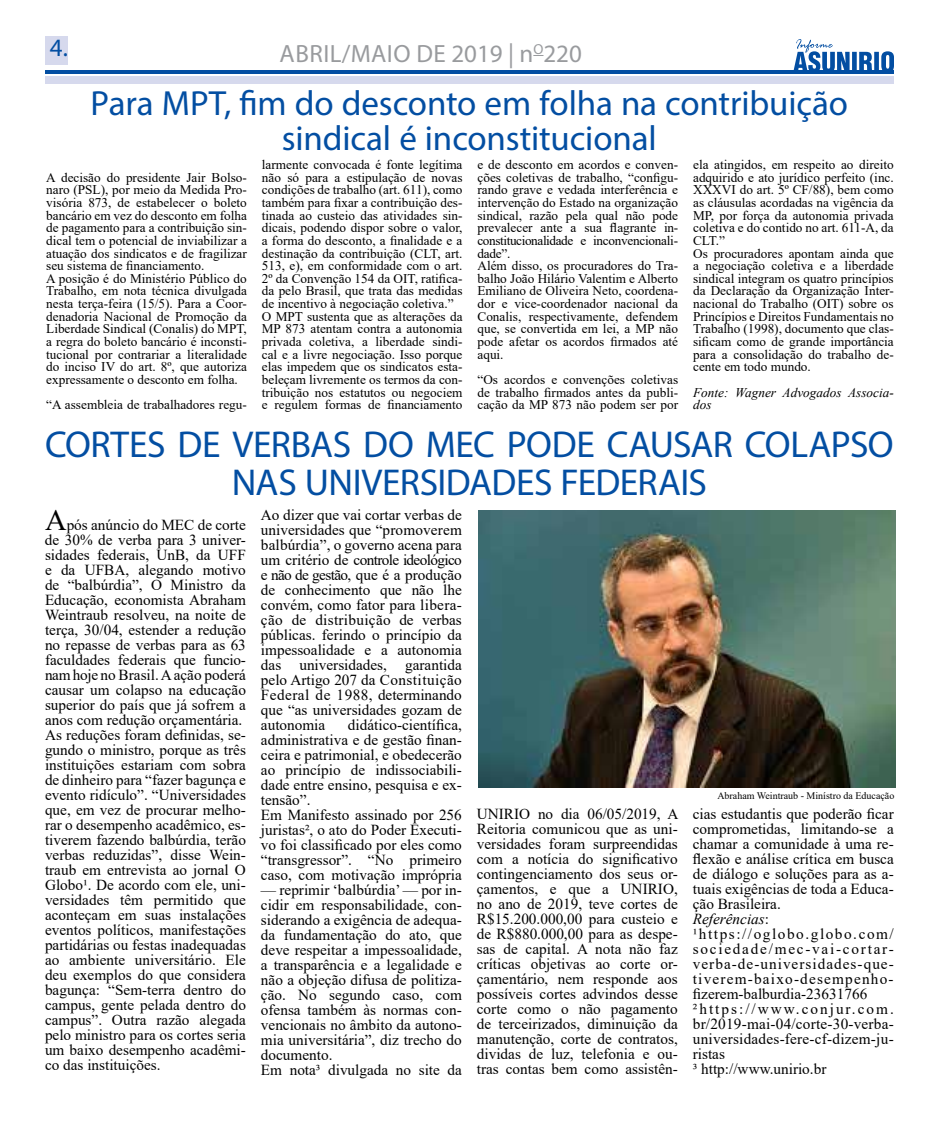
<style>
.page{position:relative;width:939px;height:1124px;background:#fff}
.page>*{position:absolute;margin:0;border:0;box-sizing:border-box;transform-origin:0 0}
.t1{font:37.5px/37.5px "Myriad Pro";letter-spacing:-.015em;color:#034ea2;text-align:center}
.t2{font:35px/35px "Myriad Pro";letter-spacing:-.005em;color:#034ea2;text-align:center}
.t3{font:25px "Myriad Pro";letter-spacing:.02em;color:#999b9e}
.t4{font:25px "Myriad Pro";color:#034ea2}
.t5{font:15.25px/15px "Times New Roman";color:#000}
.t6{font:13.25px/12.6px "Times New Roman";color:#000}
.t7{font:italic 13.25px/12.6px "Times New Roman";color:#000}
.t8{font:10px "Times New Roman";color:#000}
.s1{font-size:30px}
.s2{font-style:italic}
</style>
<div class="page">
<div style="left:45px;top:77px;width:849px;height:7px;background:#d6d9ed"></div>
<div style="left:45px;top:36px;width:23px;height:28px;background:#d6d9ed"></div>
<hr style="left:45px;top:70px;width:849px;height:4px;background:#034ea2">
<svg style="left:793px;top:39px;width:101px;height:31px"></svg>
<img style="left:479px;top:510px;width:416px;height:277px">
<h3 class="t4" style="left:50px;top:32px;width:20px">4.</h3>
<h3 class="t3" style="left:280px;top:38px;width:304px">ABRIL/MAIO DE 2019 | n<sup>O</sup>220</h3>
<h2 class="t2" style="left:91px;top:85px;width:759px">Para MPT, fim do desconto em folha na contribuição sindical é inconstitucional</h2>
<p class="t6" style="left:46px;top:170px;width:202px">A decisão do presidente Jair Bolso&shy;naro (PSL), por meio da Medida Pro&shy;visória 873, de estabelecer o boleto bancário em vez do desconto em folha de pagamento para a contribuição sin&shy;dical tem o potencial de inviabilizar a atuação dos sindicatos e de fragilizar seu sistema de financiamento.<br>A posição é do Ministério Público do Trabalho, em nota técnica divulgada nesta terça-feira (15/5). Para a Coor&shy;denadoria Nacional de Promoção da Liberdade Sindical (Conalis) do MPT, a regra do boleto bancário é inconsti&shy;tucional por contrariar a literalidade do inciso IV do art. 8º, que autoriza expressamente o desconto em folha.</p>
<p class="t6" style="left:46px;top:398px;width:202px">“A assembleia de trabalhadores regu-</p>
<p class="t6" style="left:262px;top:158px;width:202px">larmente convocada é fonte legítima não só para a estipulação de novas condições de trabalho (art. 611), como também para fixar a contribuição des&shy;tinada ao custeio das atividades sin&shy;dicais, podendo dispor sobre o valor, a forma do desconto, a finalidade e a destinação da contribuição (CLT, art.<br>513, e), em conformidade com o art.<br>2º da Convenção 154 da OIT, ratifica&shy;da pelo Brasil, que trata das medidas de incentivo à negociação coletiva.” O MPT sustenta que as alterações da MP 873 atentam contra a autonomia privada coletiva, a liberdade sindi&shy;cal e a livre negociação. Isso porque elas impedem que os sindicatos esta&shy;beleçam livremente os termos da con&shy;tribuição nos estatutos ou negociem e regulem formas de financiamento</p>
<p class="t6" style="left:478px;top:158px;width:202px">e de desconto em acordos e conven&shy;ções coletivas de trabalho, “configu&shy;rando grave e vedada interferência e intervenção do Estado na organização sindical, razão pela qual não pode prevalecer ante a sua flagrante in&shy;constitucionalidade e inconvencionali&shy;dade”.<br>Além disso, os procuradores do Tra&shy;balho João Hilário Valentim e Alberto<br>Emiliano de Oliveira Neto, coordena&shy;dor e vice-coordenador nacional da<br>Conalis, respectivamente, defendem que, se convertida em lei, a MP não pode afetar os acordos firmados até aqui.</p>
<p class="t6" style="left:478px;top:372px;width:202px;text-align:justify">“Os acordos e convenções coletivas de trabalho firmados antes da publi&shy;cação da MP 873 não podem ser por</p>
<p class="t6" style="left:693px;top:158px;width:202px">ela atingidos, em respeito ao direito adquirido e ato jurídico perfeito (inc.<br>XXXVI do art. 5º CF/88), bem como as cláusulas acordadas na vigência da MP, por força da autonomia privada coletiva e do contido no art. 611-A, da CLT.”<br>Os procuradores apontam ainda que a negociação coletiva e a liberdade sindical integram os quatro princípios da Declaração da Organização Inter&shy;nacional do Trabalho (OIT) sobre os Princípios e Direitos Fundamentais no Trabalho (1998), documento que clas&shy;sificam como de grande importância para a consolidação do trabalho de&shy;cente em todo mundo.</p>
<p class="t7" style="left:693px;top:385px;width:202px">Fonte: Wagner Advogados Associa&shy;dos</p>
<h1 class="t1" style="left:45px;top:425px;width:850px">CORTES DE VERBAS DO MEC PODE CAUSAR COLAPSO<br>NAS UNIVERSIDADES FEDERAIS</h1>
<p class="t5" style="left:45px;top:516px;width:202px"><span class="s1">A</span>pós anúncio do MEC de corte de 30% de verba para 3 univer&shy;sidades federais, UnB, da UFF e da UFBA, alegando motivo de “balbúrdia”, O Ministro da<br>Educação, economista Abraham<br>Weintraub resolveu, na noite de terça, 30/04, estender a redução no repasse de verbas para as 63 faculdades federais que funcio&shy;nam hoje no Brasil. A ação poderá causar um colapso na educação superior do país que já sofrem a anos com redução orçamentária.<br>As reduções foram definidas, se&shy;gundo o ministro, porque as três instituições estariam com sobra de dinheiro para “fazer bagunça e evento ridículo”. “Universidades que, em vez de procurar melho&shy;rar o desempenho acadêmico, es&shy;tiverem fazendo balbúrdia, terão verbas reduzidas”, disse Wein&shy;traub em entrevista ao jornal O<br>Globo¹. De acordo com ele, uni&shy;versidades têm permitido que aconteçam em suas instalações eventos políticos, manifestações partidárias ou festas inadequadas ao ambiente universitário. Ele deu exemplos do que considera bagunça: “Sem-terra dentro do campus, gente pelada dentro do campus”. Outra razão alegada pelo ministro para os cortes seria um baixo desempenho acadêmi&shy;co das instituições.</p>
<p class="t5" style="left:261px;top:506px;width:202px;text-align:justify">Ao dizer que vai cortar verbas de universidades que “promoverem balbúrdia”, o governo acena para um critério de controle ideológico e não de gestão, que é a produção de conhecimento que não lhe convém, como fator para libera&shy;ção de distribuição de verbas públicas. ferindo o princípio da impessoalidade e a autonomia das universidades, garantida pelo Artigo 207 da Constituição Federal de 1988, determinando que “as universidades gozam de autonomia</p>
<p class="t5" style="left:261px;top:716px;width:202px;text-indent:87px">didático-científica, administrativa e de gestão finan&shy;ceira e patrimonial, e obedecerão ao princípio de indissociabili&shy;dade entre ensino, pesquisa e ex&shy;tensão”.<br>Em Manifesto assinado por 256 juristas², o ato do Poder Executi&shy;vo foi classificado por eles como “transgressor”. “No primeiro caso, com motivação imprópria</p>
<p class="t5" style="left:261px;top:881px;width:202px">— reprimir ‘balbúrdia’ — por in&shy;cidir em responsabilidade, con&shy;siderando a exigência de adequa&shy;da fundamentação do ato, que deve respeitar a impessoalidade, a transparência e a legalidade e não a objeção difusa de politiza&shy;ção. No segundo caso, com ofensa também às normas con&shy;vencionais no âmbito da autono&shy;mia universitária”, diz trecho do documento.<br>Em nota³ divulgada no site da</p>
<p class="t8" style="left:717px;top:788px;width:179px">Abraham Weintraub - Minístro da Educação</p>
<p class="t5" style="left:477px;top:805px;width:203px;text-align:justify">UNIRIO no dia 06/05/2019, A Reitoria comunicou que as uni&shy;versidades foram surpreendidas com a notícia do significativo contingenciamento dos seus or&shy;çamentos, e que a UNIRIO, no ano de 2019, teve cortes de R$15.200.000,00 para custeio e de R$880.000,00 para as despe&shy;sas de capital. A nota não faz críticas objetivas ao corte or&shy;çamentário, nem responde aos possíveis cortes advindos desse corte como o não pagamento de terceirizados, diminuição da manutenção, corte de contratos, dividas de luz, telefonia e ou&shy;tras contas bem como assistên-</p>
<p class="t5" style="left:693px;top:805px;width:203px">cias estudantis que poderão ficar comprometidas, limitando-se a chamar a comunidade à uma re&shy;flexão e análise crítica em busca de diálogo e soluções para as a&shy;tuais exigências de toda a Educa&shy;ção Brasileira.<br><span class="s2">Referências</span>:<br>¹https://oglobo.globo.com/ sociedade/mec-vai-cortar&shy;verba-de-universidades-que&shy;tiverem-baixo-desempenho&shy;fizerem-balburdia-23631766<br>²https://www.conjur.com. br/2019-mai-04/corte-30-verba&shy;universidades-fere-cf-dizem-ju&shy;ristas<br>³ http://www.unirio.br</p>
</div>
